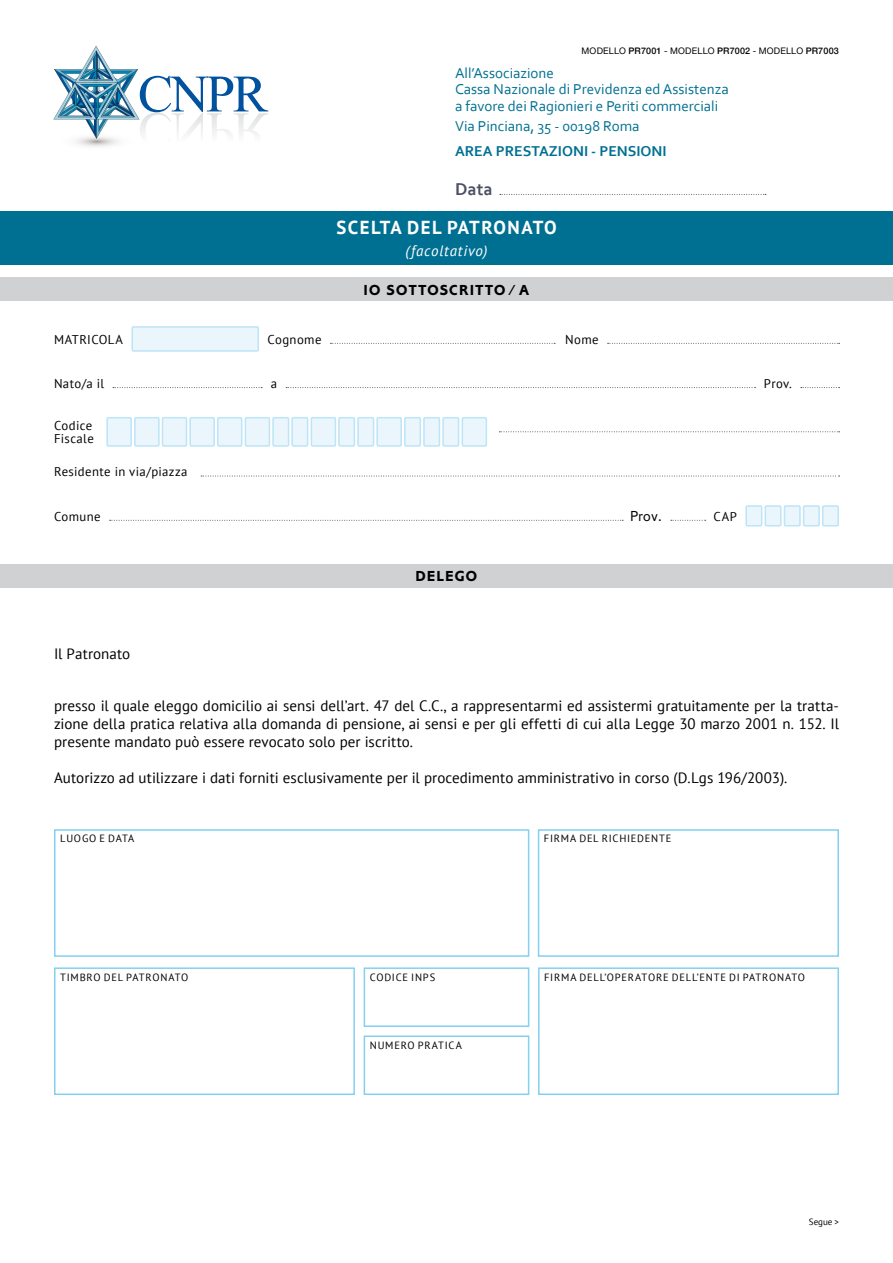
<style>
.page{position:relative;width:893px;height:1263px;background:#fff}
.page>*{position:absolute;margin:0;border:0;box-sizing:border-box;transform-origin:0 0}
.t1{font:700 18.75px "PT Sans";color:#fff}
.t2{font:700 18px "Corbel";color:#4c5164}
.t3{font:15px/18px "PT Sans";letter-spacing:.005em;color:#000;text-align:justify}
.t4{font:15px/16.5px "Corbel";color:#007092}
.t5{font:700 15px "Corbel";color:#007092}
.t6{font:15px "Corbold Plain";letter-spacing:.095em;color:#000}
.t7{font:italic 15px "PT Sans";letter-spacing:.05em;color:#fff}
.t8{font:15px "Corlig Plain";color:#000}
.t9{font:12.75px/13.5px "PT Sans";letter-spacing:.03em;color:#000}
.t10{font:10.5px "PT Sans";letter-spacing:.07em;color:#000}
.t11{font:9px "Helvetica Neue";letter-spacing:.025em;color:#000}
.t12{font:500 9px "Helvetica Neue";letter-spacing:.02em;color:#000}
.t13{font:9px "PT Sans";color:#000}
.s1{font-weight:500}
</style>
<div class="page">
<svg style="left:53px;top:46px;width:215px;height:101px"></svg>
<svg style="left:330px;top:343px;width:225px;height:1px"></svg>
<svg style="left:608px;top:343px;width:232px;height:1px"></svg>
<svg style="left:113px;top:387px;width:149px;height:1px"></svg>
<svg style="left:286px;top:387px;width:469px;height:1px"></svg>
<svg style="left:499px;top:431px;width:341px;height:1px"></svg>
<svg style="left:201px;top:476px;width:639px;height:1px"></svg>
<svg style="left:110px;top:520px;width:513px;height:1px"></svg>
<svg style="left:801px;top:387px;width:39px;height:1px"></svg>
<div style="left:132px;top:327px;width:126px;height:24px;background:#ebf6fc"></div>
<div style="left:131px;top:326px;width:128px;height:26px;border:2px solid #bde4f7"></div>
<div style="left:746px;top:506px;width:16px;height:20px;background:#ebf6fc"></div>
<div style="left:745px;top:505px;width:17px;height:21px;border:2px solid #bde4f7"></div>
<div style="left:765px;top:506px;width:16px;height:20px;background:#ebf6fc"></div>
<div style="left:765px;top:505px;width:17px;height:21px;border:2px solid #bde4f7"></div>
<div style="left:804px;top:506px;width:15px;height:20px;background:#ebf6fc"></div>
<div style="left:803px;top:505px;width:17px;height:21px;border:2px solid #bde4f7"></div>
<div style="left:784px;top:506px;width:16px;height:20px;background:#ebf6fc"></div>
<div style="left:784px;top:505px;width:17px;height:21px;border:2px solid #bde4f7"></div>
<div style="left:823px;top:506px;width:15px;height:20px;background:#ebf6fc"></div>
<div style="left:822px;top:505px;width:17px;height:21px;border:2px solid #bde4f7"></div>
<div style="left:0;top:277px;width:893px;height:24px;background:#d0d1d2"></div>
<svg style="left:671px;top:520px;width:35px;height:1px"></svg>
<div style="left:0;top:211px;width:893px;height:53px;background:#007092"></div>
<div style="left:107px;top:418px;width:24px;height:28px;background:#ebf6fc"></div>
<div style="left:106px;top:417px;width:26px;height:30px;border:2px solid #bde4f7"></div>
<div style="left:135px;top:418px;width:24px;height:28px;background:#ebf6fc"></div>
<div style="left:134px;top:417px;width:26px;height:30px;border:2px solid #bde4f7"></div>
<div style="left:162px;top:418px;width:24px;height:28px;background:#ebf6fc"></div>
<div style="left:162px;top:417px;width:25px;height:30px;border:2px solid #bde4f7"></div>
<div style="left:190px;top:418px;width:24px;height:28px;background:#ebf6fc"></div>
<div style="left:189px;top:417px;width:26px;height:30px;border:2px solid #bde4f7"></div>
<div style="left:218px;top:418px;width:24px;height:28px;background:#ebf6fc"></div>
<div style="left:217px;top:417px;width:25px;height:30px;border:2px solid #bde4f7"></div>
<div style="left:245px;top:418px;width:24px;height:28px;background:#ebf6fc"></div>
<div style="left:245px;top:417px;width:25px;height:30px;border:2px solid #bde4f7"></div>
<div style="left:273px;top:418px;width:16px;height:28px;background:#ebf6fc"></div>
<div style="left:272px;top:417px;width:17px;height:30px;border:2px solid #bde4f7"></div>
<div style="left:292px;top:418px;width:16px;height:28px;background:#ebf6fc"></div>
<div style="left:291px;top:417px;width:17px;height:30px;border:2px solid #bde4f7"></div>
<div style="left:311px;top:418px;width:24px;height:28px;background:#ebf6fc"></div>
<div style="left:311px;top:417px;width:25px;height:30px;border:2px solid #bde4f7"></div>
<div style="left:339px;top:418px;width:15px;height:28px;background:#ebf6fc"></div>
<div style="left:338px;top:417px;width:17px;height:30px;border:2px solid #bde4f7"></div>
<div style="left:358px;top:418px;width:16px;height:28px;background:#ebf6fc"></div>
<div style="left:357px;top:417px;width:17px;height:30px;border:2px solid #bde4f7"></div>
<div style="left:377px;top:418px;width:24px;height:28px;background:#ebf6fc"></div>
<div style="left:376px;top:417px;width:26px;height:30px;border:2px solid #bde4f7"></div>
<div style="left:405px;top:418px;width:15px;height:28px;background:#ebf6fc"></div>
<div style="left:404px;top:417px;width:17px;height:30px;border:2px solid #bde4f7"></div>
<div style="left:424px;top:418px;width:15px;height:28px;background:#ebf6fc"></div>
<div style="left:423px;top:417px;width:17px;height:30px;border:2px solid #bde4f7"></div>
<div style="left:443px;top:418px;width:16px;height:28px;background:#ebf6fc"></div>
<div style="left:442px;top:417px;width:17px;height:30px;border:2px solid #bde4f7"></div>
<div style="left:462px;top:418px;width:24px;height:28px;background:#ebf6fc"></div>
<div style="left:462px;top:417px;width:25px;height:30px;border:2px solid #bde4f7"></div>
<div style="left:0;top:564px;width:893px;height:23px;background:#d0d1d2"></div>
<div style="left:54px;top:829px;width:475px;height:128px;border:2px solid #84d0f0"></div>
<div style="left:54px;top:967px;width:301px;height:128px;border:2px solid #84d0f0"></div>
<div style="left:364px;top:1035px;width:165px;height:60px;border:2px solid #84d0f0"></div>
<div style="left:364px;top:967px;width:165px;height:60px;border:2px solid #84d0f0"></div>
<div style="left:538px;top:829px;width:301px;height:128px;border:2px solid #84d0f0"></div>
<div style="left:538px;top:967px;width:301px;height:128px;border:2px solid #84d0f0"></div>
<svg style="left:500px;top:194px;width:266px;height:1px"></svg>
<p class="t11" style="left:582px;top:44px;width:104px">MODELLO <span class="s1">PR7001</span> - MODELLO</p>
<p class="t11" style="left:717px;top:44px;width:57px"><span class="s1">PR7002</span> - MODELLO</p>
<p class="t12" style="left:806px;top:44px;width:35px">PR7003</p>
<p class="t4" style="left:455px;top:64px;width:275px">All’Associazione<br>Cassa Nazionale di Previdenza ed Assistenza a favore dei Ragionieri e Periti commerciali</p>
<p class="t4" style="left:455px;top:118px;width:186px">Via Pinciana, 35 - 00198 Roma</p>
<p class="t5" style="left:455px;top:142px;width:213px">AREA PRESTAZIONI - PENSIONI</p>
<p class="t2" style="left:455px;top:178px;width:39px">Data</p>
<p class="t1" style="left:336px;top:215px;width:12px">SCELTA</p>
<p class="t1" style="left:407px;top:215px;width:52px">DEL PAT</p>
<p class="t1" style="left:481px;top:215px;width:26px">RONATO</p>
<p class="t7" style="left:405px;top:241px;width:84px">(facoltativo)</p>
<p class="t9" style="left:54px;top:332px;width:70px">MATRICOLA</p>
<p class="t9" style="left:54px;top:376px;width:52px">Nato/a il</p>
<p class="t9" style="left:54px;top:418px;width:41px">Codice<br>Fiscale</p>
<p class="t9" style="left:54px;top:465px;width:135px">Residente in via/piazza</p>
<p class="t9" style="left:54px;top:509px;width:48px">Comune</p>
<p class="t3" style="left:54px;top:644px;width:78px">Il Patronato</p>
<p class="t9" style="left:268px;top:332px;width:56px">Cognome</p>
<p class="t6" style="left:364px;top:281px;width:167px">IO SOTTOSCRITTO / A</p>
<p class="t9" style="left:565px;top:332px;width:35px">Nome</p>
<p class="t9" style="left:271px;top:376px;width:8px">a</p>
<p class="t9" style="left:764px;top:376px;width:30px">Prov.</p>
<p class="t6" style="left:416px;top:568px;width:62px">DE LEGO</p>
<p class="t8" style="left:630px;top:507px;width:33px">Prov.</p>
<p class="t9" style="left:714px;top:509px;width:25px">CAP</p>
<p class="t3" style="left:54px;top:696px;width:786px">presso il quale eleggo domicilio ai sensi dell’art. 47 del C.C., a rappresentarmi ed assistermi gratuitamente per la tratta&shy;zione della pratica relativa alla domanda di pensione, ai sensi e per gli effetti di cui alla Legge 30 marzo 2001 n. 152. Il presente mandato può essere revocato solo per iscritto.</p>
<p class="t3" style="left:54px;top:768px;width:735px">Autorizzo ad utilizzare i dati forniti esclusivamente per il procedimento amministrativo in corso (D.Lgs 196/2003).</p>
<p class="t10" style="left:60px;top:832px;width:8px">luo</p>
<p class="t10" style="left:82px;top:832px;width:34px">goedata</p>
<p class="t10" style="left:60px;top:970px;width:15px">Timbro</p>
<p class="t10" style="left:104px;top:970px;width:8px">del</p>
<p class="t10" style="left:126px;top:970px;width:15px">Patronato</p>
<p class="t10" style="left:370px;top:970px;width:67px">CODICE INPS</p>
<p class="t10" style="left:370px;top:1038px;width:9px">numero</p>
<p class="t10" style="left:418px;top:1038px;width:8px">pratica</p>
<p class="t10" style="left:544px;top:832px;width:14px">Firma</p>
<p class="t10" style="left:579px;top:832px;width:8px">del</p>
<p class="t10" style="left:602px;top:832px;width:15px">Richiedente</p>
<p class="t10" style="left:544px;top:970px;width:14px">Firma</p>
<p class="t10" style="left:580px;top:970px;width:8px">dell</p>
<p class="t10" style="left:604px;top:970px;width:11px">’operatore</p>
<p class="t10" style="left:672px;top:970px;width:8px">dell</p>
<p class="t10" style="left:697px;top:970px;width:17px">’Ente</p>
<p class="t10" style="left:729px;top:970px;width:28px">di Patronato</p>
<p class="t13" style="left:809px;top:1216px;width:32px">Segue &gt;</p>
</div>
